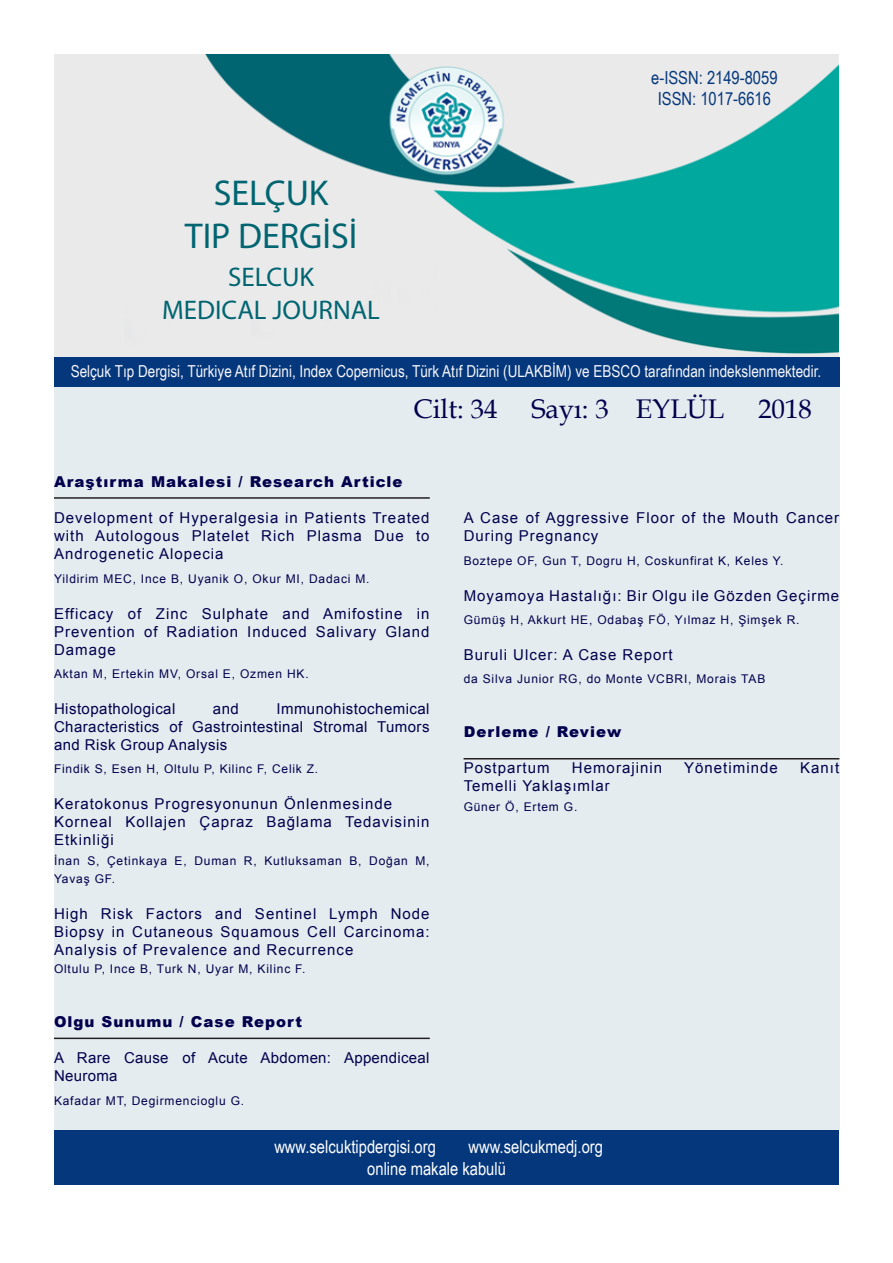
<style>
.page{position:relative;width:893px;height:1263px;background:#fff}
.page>*{position:absolute;margin:0;border:0;box-sizing:border-box;transform-origin:0 0}
.t1{font:36px "Myriad Pro";color:#006571}
.t2{font:27px "Book Antiqua";color:#00004c}
.t3{font:27px "Myriad Pro";color:#006571}
.t4{font:18px "Arial Narrow";color:#fff}
.t5{font:18px/21.6px "Arial Narrow";color:#05377c;text-align:center}
.t6{font:16.5px "Arial Narrow";color:#f7f7fa}
.Makale{font:15px/18px "Arial";letter-spacing:.07em;color:#00004c;text-align:justify}
.Makale-2{font:900 15px "Arial";letter-spacing:.07em;color:#00004c}
.Makale-3{font:15px/18px "Arial";letter-spacing:.02em;color:#00004c}
.Makale-4{font:15px "Arial";letter-spacing:.03em;color:#00004c}
.Makale-5{font:12px/18px "Arial";letter-spacing:.07em;color:#00004c}
</style>
<div class="page">
<div style="left:54px;top:1124px;width:785px;height:60px;background:#05377c"></div>
<div style="left:54px;top:374px;width:785px;height:756px;background:#e5ecef"></div>
<img style="left:54px;top:54px;width:785px;height:303px">
<div style="left:54px;top:357px;width:785px;height:30px;background:#05377c"></div>
<hr style="left:54px;top:497px;width:376px;height:2px;background:#231f20">
<hr style="left:54px;top:1037px;width:376px;height:2px;background:#231f20">
<hr style="left:464px;top:758px;width:375px;height:1px;background:#231f20">
<p class="t1" style="left:214px;top:171px;width:116px">SELÇUK</p>
<p class="t1" style="left:185px;top:214px;width:174px">TIP DERGİSİ</p>
<p class="t3" style="left:228px;top:260px;width:88px">SELCUK</p>
<p class="t3" style="left:162px;top:293px;width:219px">MEDICAL JOURNAL</p>
<p class="t5" style="left:651px;top:66px;width:128px">e-ISSN: 2149-8059<br>ISSN: 1017-6616</p>
<p class="t6" style="left:71px;top:359px;width:752px">Selçuk Tıp Dergisi, Türkiye Atıf Dizini, Index Copernicus, Türk Atıf Dizini (ULAKBİM) ve EBSCO tarafından indekslenmektedir.</p>
<p class="t2" style="left:413px;top:390px;width:86px">Cilt: 34</p>
<p class="t2" style="left:531px;top:390px;width:194px">Sayı: 3 EYLÜL</p>
<p class="t2" style="left:758px;top:390px;width:55px">2018</p>
<p class="Makale-2" style="left:54px;top:471px;width:350px">Araştırma Makalesi / Research Article</p>
<p class="Makale" style="left:54px;top:509px;width:377px">Development of Hyperalgesia in Patients Treated with Autologous Platelet Rich Plasma Due to Androgenetic Alopecia</p>
<p class="Makale-5" style="left:54px;top:569px;width:317px">Yildirim MEC, Ince B, Uyanik O, Okur MI, Dadaci M.</p>
<p class="Makale" style="left:54px;top:604px;width:377px">Efficacy of Zinc Sulphate and Amifostine in Prevention of Radiation Induced Salivary Gland Damage</p>
<p class="Makale-5" style="left:54px;top:665px;width:256px">Aktan M, Ertekin MV, Orsal E, Ozmen HK.</p>
<p class="Makale-4" style="left:54px;top:698px;width:123px">Histopathological</p>
<p class="Makale" style="left:213px;top:700px;width:27px">and</p>
<p class="Makale" style="left:54px;top:700px;width:377px;text-indent:222px">Immunohistochemical Characteristics of Gastrointestinal Stromal Tumors and Risk Group Analysis</p>
<p class="Makale-5" style="left:54px;top:760px;width:266px">Findik S, Esen H, Oltulu P, Kilinc F, Celik Z.</p>
<p class="Makale" style="left:54px;top:795px;width:340px">Keratokonus Progresyonunun Önlenmesinde</p>
<p class="Makale" style="left:54px;top:813px;width:377px">Korneal Kollajen Çapraz Bağlama Tedavisinin<br>Etkinliği</p>
<p class="Makale-5" style="left:54px;top:852px;width:377px">İnan S, Çetinkaya E, Duman R, Kutluksaman B, Doğan M,<br>Yavaş GF.</p>
<p class="Makale" style="left:54px;top:905px;width:377px">High Risk Factors and Sentinel Lymph Node Biopsy in Cutaneous Squamous Cell Carcinoma:<br>Analysis of Prevalence and Recurrence</p>
<p class="Makale-5" style="left:54px;top:960px;width:253px">Oltulu P, Ince B, Turk N, Uyar M, Kilinc F.</p>
<p class="Makale-2" style="left:54px;top:1011px;width:250px">Olgu Sunumu / Case Report</p>
<p class="Makale-3" style="left:54px;top:1049px;width:377px">A Rare Cause of Acute Abdomen: Appendiceal<br>Neuroma</p>
<p class="Makale-5" style="left:54px;top:1091px;width:192px">Kafadar MT, Degirmencioglu G.</p>
<p class="Makale" style="left:464px;top:509px;width:377px">A Case of Aggressive Floor of the Mouth Cancer<br>During Pregnancy</p>
<p class="Makale-5" style="left:464px;top:551px;width:321px">Boztepe OF, Gun T, Dogru H, Coskunfirat K, Keles Y.</p>
<p class="Makale" style="left:464px;top:586px;width:377px">Moyamoya Hastalığı: Bir Olgu ile Gözden Geçirme</p>
<p class="Makale-5" style="left:464px;top:611px;width:337px">Gümüş H, Akkurt HE, Odabaş FÖ, Yılmaz H, Şimşek R.</p>
<p class="Makale" style="left:464px;top:646px;width:211px">Buruli Ulcer: A Case Report</p>
<p class="Makale-5" style="left:464px;top:670px;width:303px">da Silva Junior RG, do Monte VCBRI, Morais TAB</p>
<p class="Makale-2" style="left:464px;top:721px;width:159px">Derleme / Review</p>
<p class="Makale" style="left:464px;top:759px;width:87px">Postpartum</p>
<p class="Makale" style="left:572px;top:759px;width:92px">Hemorajinin</p>
<p class="Makale" style="left:684px;top:759px;width:95px">Yönetiminde</p>
<p class="Makale" style="left:800px;top:759px;width:41px">Kanıt</p>
<p class="Makale" style="left:464px;top:777px;width:147px">Temelli Yaklaşımlar</p>
<p class="Makale-5" style="left:464px;top:798px;width:115px">Güner Ö, Ertem G.</p>
<p class="t4" style="left:274px;top:1133px;width:163px">www.selcuktipdergisi.org</p>
<p class="t4" style="left:468px;top:1133px;width:136px">www.selcukmedj.org</p>
<p class="t4" style="left:367px;top:1155px;width:140px">online makale kabulü</p>
</div>
